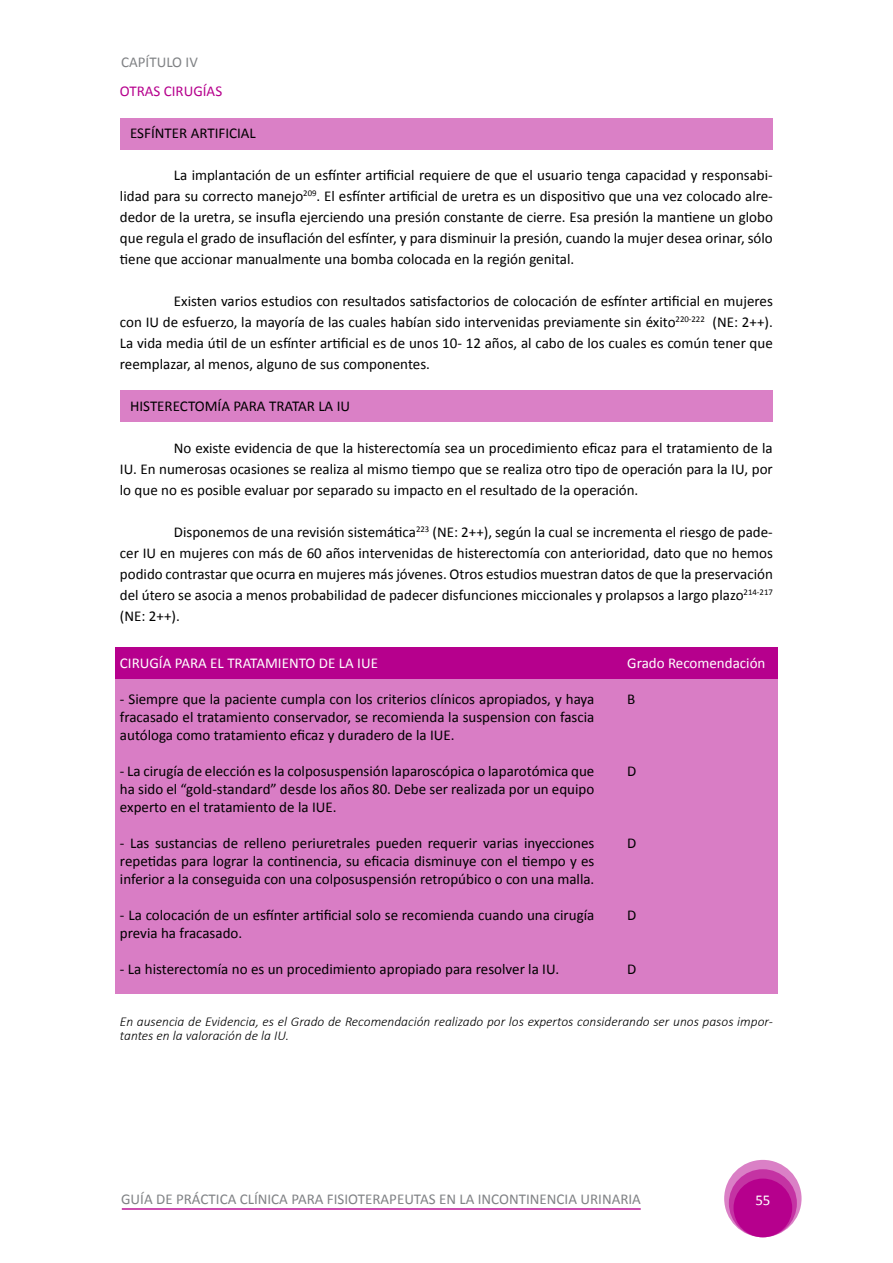
<style>
.page{position:relative;width:893px;height:1263px;background:#fff}
.page>*{position:absolute;margin:0;border:0;box-sizing:border-box;transform-origin:0 0}
.t1{font:15px/21px "Calibri";color:#000;text-align:justify}
.t2{font:15px "Calibri";color:#808285}
.t3{font:15px "Calibri";color:#fff}
.t4{font:15px "Calibri";color:#b6008d}
.t5{font:italic 300 13.5px/13.5px "Calibri";color:#000}
</style>
<div class="page">
<svg style="left:724px;top:1160px;width:77px;height:77px"></svg>
<svg style="left:729px;top:1169px;width:68px;height:68px"></svg>
<div style="left:733px;top:1178px;width:59px;height:59px;background:#b6008d;border-radius:50%"></div>
<hr style="left:122px;top:1208px;width:519px;height:2px;background:#bb1496">
<div style="left:120px;top:118px;width:653px;height:32px;background:#da80c6"></div>
<div style="left:120px;top:390px;width:653px;height:32px;background:#da80c6"></div>
<div style="left:115px;top:647px;width:663px;height:31px;background:#b6008d"></div>
<div style="left:115px;top:678px;width:663px;height:316px;background:#d97dc5"></div>
<p class="t2" style="left:121px;top:53px;width:78px">CAPÍTULO IV</p>
<p class="t4" style="left:120px;top:82px;width:104px">OTRAS CIRUGÍAS</p>
<p class="t1" style="left:130px;top:123px;width:127px">ESFÍNTER ARTIFICIAL</p>
<p class="t1" style="left:120px;top:165px;width:654px;text-indent:54px">La implantación de un esfínter artificial requiere de que el usuario tenga capacidad y responsabi&shy;lidad para su correcto manejo<sup>209</sup>. El esfínter artificial de uretra es un dispositivo que una vez colocado alre&shy;dedor de la uretra, se insufla ejerciendo una presión constante de cierre. Esa presión la mantiene un globo que regula el grado de insuflación del esfínter, y para disminuir la presión, cuando la mujer desea orinar, sólo tiene que accionar manualmente una bomba colocada en la región genital.</p>
<p class="t1" style="left:120px;top:291px;width:654px;text-indent:54px">Existen varios estudios con resultados satisfactorios de colocación de esfínter artificial en mujeres con IU de esfuerzo, la mayoría de las cuales habían sido intervenidas previamente sin éxito<sup>220-222</sup> (NE: 2++).<br>La vida media útil de un esfínter artificial es de unos 10- 12 años, al cabo de los cuales es común tener que reemplazar, al menos, alguno de sus componentes.</p>
<p class="t1" style="left:130px;top:396px;width:222px">HISTERECTOMÍA PARA TRATAR LA IU</p>
<p class="t1" style="left:120px;top:438px;width:654px;text-indent:54px">No existe evidencia de que la histerectomía sea un procedimiento eficaz para el tratamiento de la IU. En numerosas ocasiones se realiza al mismo tiempo que se realiza otro tipo de operación para la IU, por lo que no es posible evaluar por separado su impacto en el resultado de la operación.</p>
<p class="t1" style="left:120px;top:522px;width:654px;text-indent:54px">Disponemos de una revisión sistemática<sup>223</sup> (NE: 2++), según la cual se incrementa el riesgo de pade&shy;cer IU en mujeres con más de 60 años intervenidas de histerectomía con anterioridad, dato que no hemos podido contrastar que ocurra en mujeres más jóvenes. Otros estudios muestran datos de que la preservación del útero se asocia a menos probabilidad de padecer disfunciones miccionales y prolapsos a largo plazo<sup>214-217 </sup>(NE: 2++).</p>
<p class="t3" style="left:120px;top:653px;width:260px">CIRUGÍA PARA EL TRATAMIENTO DE LA IUE</p>
<p class="t1" style="left:120px;top:690px;width:476px;line-height:18px">- Siempre que la paciente cumpla con los criterios clínicos apropiados, y haya fracasado el tratamiento conservador, se recomienda la suspension con fascia autóloga como tratamiento eficaz y duradero de la IUE.</p>
<p class="t1" style="left:120px;top:762px;width:476px;line-height:18px">- La cirugía de elección es la colposuspensión laparoscópica o laparotómica que ha sido el “gold-standard” desde los años 80. Debe ser realizada por un equipo experto en el tratamiento de la IUE.</p>
<p class="t1" style="left:120px;top:834px;width:476px;line-height:18px">- Las sustancias de relleno periuretrales pueden requerir varias inyecciones repetidas para lograr la continencia, su eficacia disminuye con el tiempo y es inferior a la conseguida con una colposuspensión retropúbico o con una malla.</p>
<p class="t1" style="left:120px;top:906px;width:476px;line-height:18px">- La colocación de un esfínter artificial solo se recomienda cuando una cirugía previa ha fracasado.</p>
<p class="t1" style="left:120px;top:958px;width:441px">- La histerectomía no es un procedimiento apropiado para resolver la IU.</p>
<p class="t3" style="left:627px;top:653px;width:140px">Grado Recomendación</p>
<p class="t1" style="left:627px;top:688px;width:10px">B</p>
<p class="t1" style="left:627px;top:760px;width:11px">D</p>
<p class="t1" style="left:627px;top:832px;width:11px">D</p>
<p class="t1" style="left:627px;top:904px;width:11px">D</p>
<p class="t1" style="left:627px;top:958px;width:11px">D</p>
<p class="t5" style="left:120px;top:1015px;width:654px">En ausencia de Evidencia, es el Grado de Recomendación realizado por los expertos considerando ser unos pasos impor&shy;tantes en la valoración de la IU.</p>
<p class="t2" style="left:121px;top:1190px;width:521px">GUÍA DE PRÁCTICA CLÍNICA PARA FISIOTERAPEUTAS EN LA INCONTINENCIA URINARIA</p>
<p class="t3" style="left:755px;top:1191px;width:17px">55</p>
</div>
